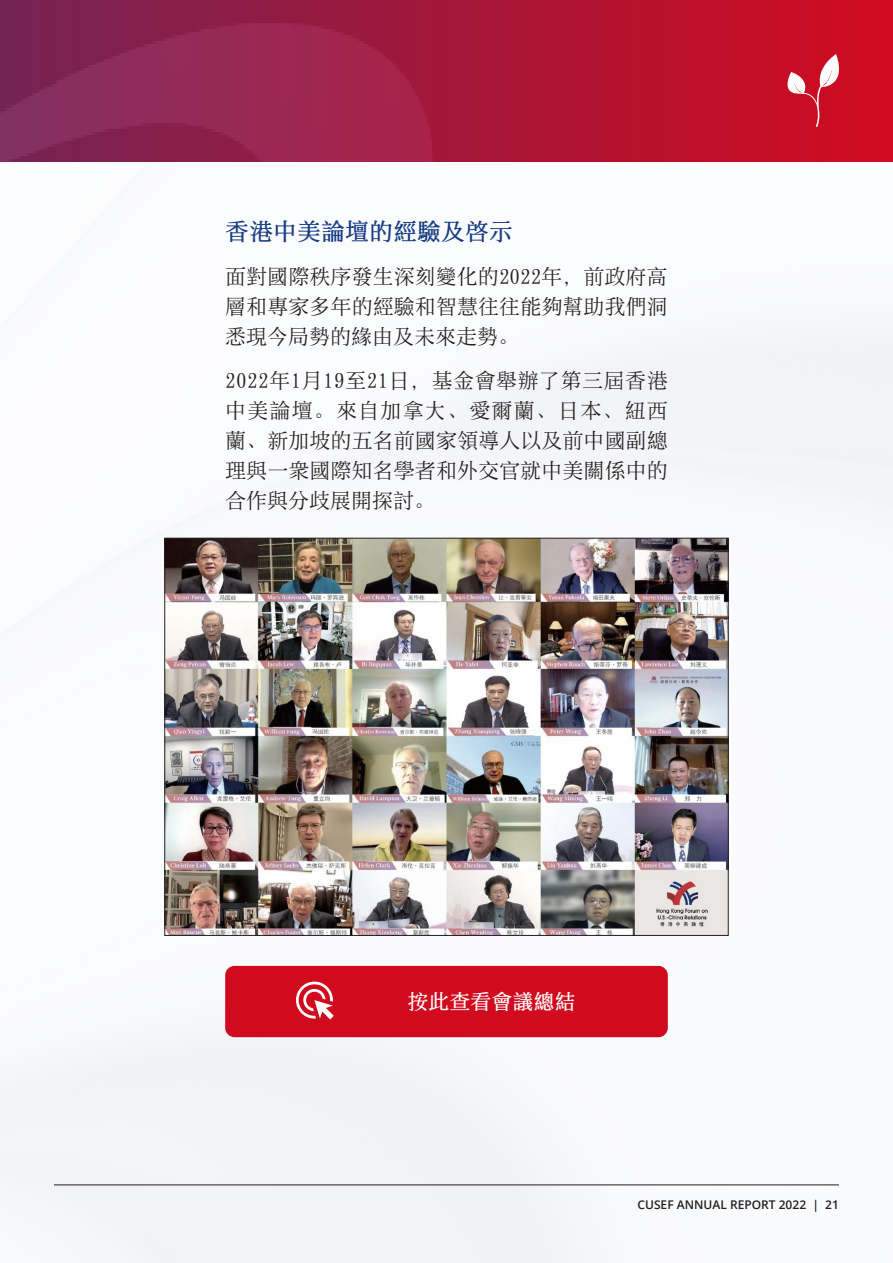
<style>
.page{position:relative;width:893px;height:1263px;background:#fff}
.page>*{position:absolute;margin:0;border:0;box-sizing:border-box;transform-origin:0 0}
.TOC_Header__Chinese{font:700 24px "Sim Song";color:#163b84}
.Body_Text__Chinese{font:21px/30px "Sim Song";letter-spacing:.005em;color:#231f20;text-align:justify}
.Body_Text__Chinese-2{font:700 21px "Sim Song";color:#fff}
.t1{font:600 12px "Open Sans";color:#231f20}
</style>
<div class="page">
<img style="left:0;top:0;width:893px;height:162px">
<hr style="left:54px;top:1184px;width:785px;height:1px;background:#231f20">
<svg style="left:778px;top:54px;width:70px;height:75px;background:#d03043"></svg>
<img style="left:166px;top:540px;width:561px;height:394px">
<div style="left:225px;top:966px;width:443px;height:71px;background:#d10a1e;border-radius:9px"></div>
<svg style="left:296px;top:981px;width:38px;height:38px"></svg>
<p class="TOC_Header__Chinese" style="left:225px;top:220px;width:289px">香港中美論壇的經驗及啓示</p>
<p class="Body_Text__Chinese" style="left:225px;top:262px;width:444px">面對國際秩序發生深刻變化的2022年，前政府高層和專家多年的經驗和智慧往往能夠幫助我們洞悉現今局勢的緣由及未來走勢。</p>
<p class="Body_Text__Chinese" style="left:225px;top:365px;width:444px">2022年1月19至21日，基金會舉辦了第三屆香港中美論壇。來自加拿大、愛爾蘭、日本、紐西蘭、新加坡的五名前國家領導人以及前中國副總理與一衆國際知名學者和外交官就中美關係中的合作與分歧展開探討。</p>
<p class="Body_Text__Chinese-2" style="left:407px;top:991px;width:169px">按此查看會議總結</p>
<p class="t1" style="left:637px;top:1196px;width:203px">CUSEF ANNUAL REPORT 2022 | 21</p>
</div>
